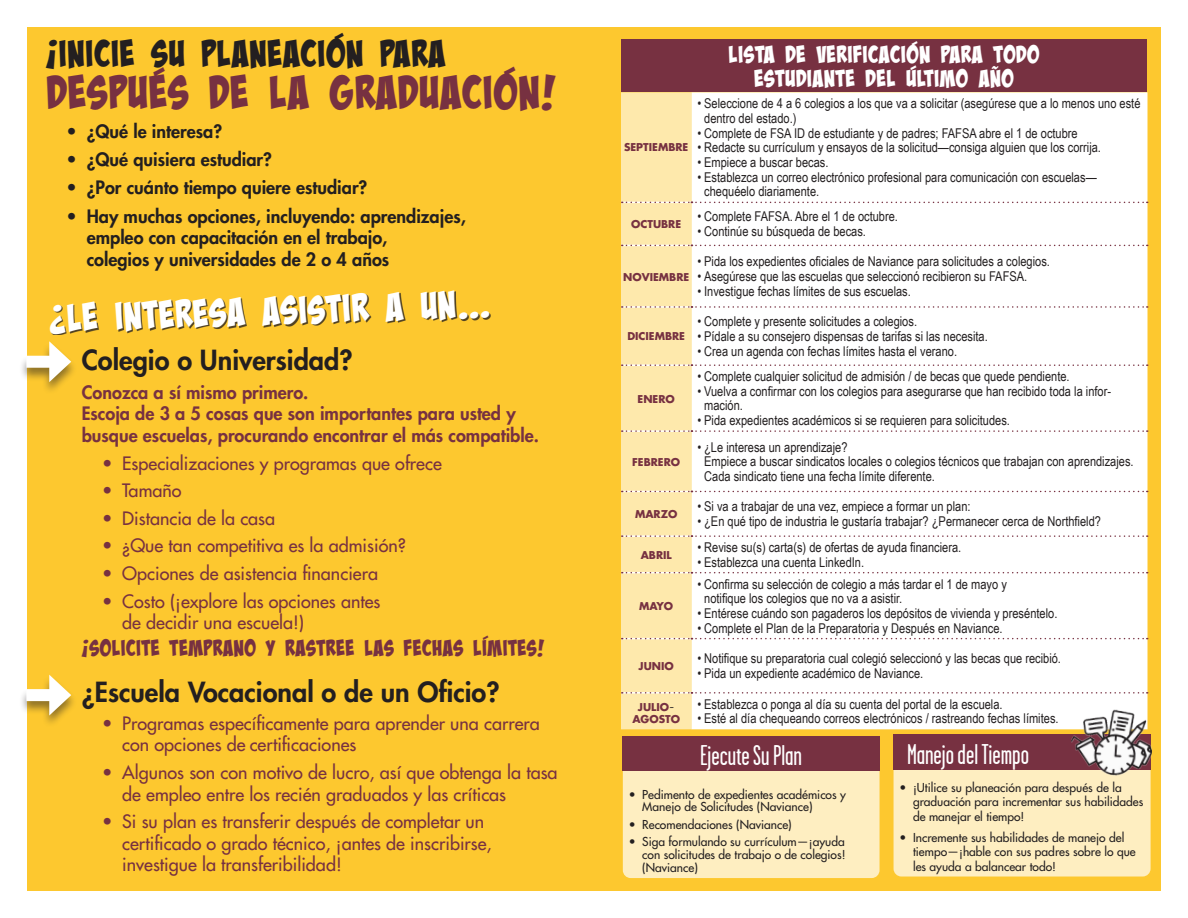
<style>
.page{position:relative;width:1188px;height:918px;background:#fff}
.page>*{position:absolute;margin:0;border:0;box-sizing:border-box;transform-origin:0 0}
.t1{font:46.5px "Bada Boom Pro BB";color:#773141}
.t2{font:39px "Bada Boom Pro BB";color:#fff}
.t3{font:37.5px "Bada Boom Pro BB";color:#231f20}
.t4{font:28.5px "Garage Gothic";color:#fff}
.t5{font:800 27px "Futura Std";color:#231f20}
.t6{font:24px/24.3px "Bada Boom Pro BB";color:#fff;text-align:center}
.t7{font:22.5px "Bada Boom Pro BB";color:#773141}
.t8{font:500 18px/21.6px "Futura Std";color:#773141}
.t9{font:800 18px/21.6px "Futura Std";color:#231f20}
.t10{font:800 18px/21.6px "Futura Std";color:#773141}
.t11{font:13.5px/14.7px "Arial Narrow";color:#231f20}
.t12{font:500 12px/14.4px "Futura Std";color:#231f20}
.t13{font:700 10.5px "Futura Std";color:#773141}
.s1{font-family:"Minion Pro";font-weight:400;font-size:15px;color:#231f20}
</style>
<div class="page">
<div style="left:27px;top:27px;width:1134px;height:864px;background:#fdc82f"></div>
<div style="left:621px;top:92px;width:70px;height:637px;background:#fee9ac"></div>
<div style="left:691px;top:92px;width:457px;height:637px;background:#fff"></div>
<svg style="left:622px;top:202px;width:526px;height:1px"></svg>
<svg style="left:622px;top:245px;width:526px;height:1px"></svg>
<svg style="left:622px;top:306px;width:526px;height:2px"></svg>
<svg style="left:622px;top:364px;width:526px;height:2px"></svg>
<svg style="left:622px;top:430px;width:526px;height:2px"></svg>
<svg style="left:622px;top:491px;width:526px;height:1px"></svg>
<svg style="left:622px;top:535px;width:526px;height:2px"></svg>
<svg style="left:622px;top:572px;width:526px;height:1px"></svg>
<svg style="left:622px;top:638px;width:526px;height:1px"></svg>
<svg style="left:622px;top:692px;width:526px;height:2px"></svg>
<div style="left:621px;top:39px;width:526px;height:53px;background:#773141"></div>
<div style="left:51px;top:292px;width:440px;height:43px;background:#231f20;opacity:.79"></div>
<div style="left:19px;top:675px;width:59px;height:54px;background:#231f20;opacity:.5"></div>
<div style="left:26px;top:689px;width:32px;height:12px;background:#fff"></div>
<svg style="left:49px;top:675px;width:22px;height:41px"></svg>
<div style="left:623px;top:757px;width:257px;height:121px;background:#feeec1;border-radius:8px"></div>
<div style="left:622px;top:736px;width:258px;height:35px;background:#773141"></div>
<div style="left:894px;top:756px;width:257px;height:121px;background:#feeec1;border-radius:8px"></div>
<div style="left:894px;top:735px;width:257px;height:35px;background:#773141"></div>
<img style="left:1069px;top:706px;width:83px;height:75px">
<div style="left:19px;top:342px;width:59px;height:53px;background:#231f20;opacity:.5"></div>
<div style="left:26px;top:356px;width:32px;height:12px;background:#fff"></div>
<svg style="left:49px;top:341px;width:22px;height:41px"></svg>
<p class="t3" style="left:46px;top:32px;width:401px">¡INICIE SU PLANEACIÓN PARA</p>
<p class="t1" style="left:46px;top:65px;width:510px">DESPUÉS DE LA GRADUACIÓN!</p>
<p class="t9" style="left:66px;top:120px;width:157px">• ¿Qué le interesa?</p>
<p class="t9" style="left:66px;top:149px;width:207px">• ¿Qué quisiera estudiar?</p>
<p class="t9" style="left:66px;top:177px;width:302px">• ¿Por cuánto tiempo quiere estudiar?</p>
<p class="t9" style="left:87px;top:205px;width:381px;text-indent:-20px">• Hay muchas opciones, incluyendo: aprendizajes, empleo con capacitación en el trabajo,<br>colegios y universidades de 2 o 4 años</p>
<p class="t2" style="left:48px;top:296px;width:445px;rotate:-2deg">¿LE INTERESA ASISTIR a UN…</p>
<p class="t5" style="left:82px;top:343px;width:272px">Colegio o Universidad?</p>
<p class="t10" style="left:82px;top:381px;width:228px">Conozca a sí mismo primero.</p>
<p class="t10" style="left:82px;top:403px;width:459px">Escoja de 3 a 5 cosas que son importantes para usted y busque escuelas, procurando encontrar el más compatible.</p>
<p class="t8" style="left:102px;top:452px;width:341px">• Especializaciones y programas que ofrece</p>
<p class="t8" style="left:102px;top:480px;width:81px">• Tamaño</p>
<p class="t8" style="left:102px;top:507px;width:175px">• Distancia de la casa</p>
<p class="t8" style="left:102px;top:535px;width:305px">• ¿Que tan competitiva es la admisión?</p>
<p class="t8" style="left:102px;top:563px;width:278px">• Opciones de asistencia financiera</p>
<p class="t8" style="left:122px;top:590px;width:260px;text-indent:-20px">• Costo (¡explore las opciones antes de decidir una escuela!)</p>
<p class="t7" style="left:82px;top:635px;width:464px">¡SOLICITE TEMPRANO Y RASTREE LAS FECHAS LÍMITES!</p>
<p class="t5" style="left:82px;top:675px;width:419px">¿Escuela Vocacional o de un Oficio?</p>
<p class="t8" style="left:122px;top:712px;width:419px;text-indent:-20px">• Programas específicamente para aprender una carrera con opciones de certificaciones</p>
<p class="t8" style="left:122px;top:762px;width:437px;text-indent:-20px">• Algunos son con motivo de lucro, así que obtenga la tasa de empleo entre los recién graduados y las críticas</p>
<p class="t8" style="left:122px;top:811px;width:371px;text-indent:-20px">• Si su plan es transferir después de completar un certificado o grado técnico, ¡antes de inscribirse, investigue la transferibilidad!</p>
<p class="t13" style="left:624px;top:140px;width:66px">SEPTIEMBRE</p>
<p class="t13" style="left:631px;top:217px;width:52px">OCTUBRE</p>
<p class="t13" style="left:623px;top:270px;width:68px">NOVIEMBRE</p>
<p class="t13" style="left:627px;top:330px;width:59px">DICIEMBRE</p>
<p class="t13" style="left:638px;top:392px;width:39px">ENERO</p>
<p class="t13" style="left:632px;top:455px;width:49px">FEBRERO</p>
<p class="t6" style="left:728px;top:41px;width:313px">LISTA DE VERIFICACIÓN PARA TODO<br>ESTUDIANTE DEL ÚLTIMO AÑO</p>
<p class="t11" style="left:704px;top:96px;width:438px;text-indent:-7px">• Seleccione de 4 a 6 colegios a los que va a solicitar (asegúrese que a lo menos uno esté dentro del estado.)</p>
<p class="t11" style="left:697px;top:125px;width:382px">• Complete de FSA ID de estudiante y de padres; FAFSA abre el 1 de octubre</p>
<p class="t11" style="left:697px;top:140px;width:405px">• Redacte su currículum y ensayos de la solicitud—consiga alguien que los corrija.</p>
<p class="t11" style="left:697px;top:154px;width:133px">• Empiece a buscar becas.</p>
<p class="t11" style="left:704px;top:169px;width:394px;text-indent:-7px">• Establezca un correo electrónico profesional para comunicación con escuelas— chequéelo diariamente.</p>
<p class="t11" style="left:697px;top:209px;width:202px">• Complete FAFSA. Abre el 1 de octubre.</p>
<p class="t11" style="left:697px;top:224px;width:170px">• Continúe su búsqueda de becas.</p>
<p class="t11" style="left:697px;top:254px;width:354px">• Pida los expedientes oficiales de Naviance para solicitudes a colegios.</p>
<p class="t11" style="left:697px;top:268px;width:331px">• Asegúrese que las escuelas que seleccionó recibieron su FAFSA.</p>
<p class="t11" style="left:697px;top:283px;width:215px">• Investigue fechas límites de sus escuelas.</p>
<p class="t11" style="left:697px;top:314px;width:221px">• Complete y presente solicitudes a colegios.</p>
<p class="t11" style="left:697px;top:328px;width:292px">• Pídale a su consejero dispensas de tarifas si las necesita.</p>
<p class="t11" style="left:697px;top:343px;width:261px">• Crea un agenda con fechas límites hasta el verano.</p>
<p class="t11" style="left:697px;top:368px;width:374px">• Complete cualquier solicitud de admisión / de becas que quede pendiente.</p>
<p class="t11" style="left:704px;top:383px;width:409px;text-indent:-7px">• Vuelva a confirmar con los colegios para asegurarse que han recibido toda la infor&shy;mación.</p>
<p class="t11" style="left:697px;top:413px;width:314px">• Pida expedientes académicos si se requieren para solicitudes.</p>
<p class="t11" style="left:704px;top:439px;width:431px;text-indent:-7px">• ¿Le interesa un aprendizaje?<br>Empiece a buscar sindicatos locales o colegios técnicos que trabajan con aprendizajes.<br>Cada sindicato tiene una fecha límite diferente.</p>
<p class="t13" style="left:635px;top:507px;width:44px">MARZO</p>
<p class="t11" style="left:697px;top:499px;width:275px">• Si va a trabajar de una vez, empiece a formar un plan:</p>
<p class="t11" style="left:697px;top:513px;width:405px">• ¿En qué tipo de industria le gustaría trabajar? ¿Permanecer cerca de Northfield?</p>
<p class="t13" style="left:641px;top:548px;width:33px">ABRIL</p>
<p class="t11" style="left:697px;top:539px;width:265px">• Revise su(s) carta(s) de ofertas de ayuda financiera.</p>
<p class="t11" style="left:697px;top:554px;width:168px">• Establezca una cuenta LinkedIn.</p>
<p class="t13" style="left:639px;top:599px;width:36px">MAYO</p>
<p class="t11" style="left:704px;top:576px;width:304px;text-indent:-7px">• Confirma su selección de colegio a más tardar el 1 de mayo y notifique los colegios que no va a asistir.</p>
<p class="t11" style="left:697px;top:605px;width:361px">• Entérese cuándo son pagaderos los depósitos de vivienda y preséntelo.</p>
<p class="t11" style="left:697px;top:620px;width:307px">• Complete el Plan de la Preparatoria y Después en Naviance.</p>
<p class="t13" style="left:639px;top:659px;width:37px">JUNIO</p>
<p class="t11" style="left:697px;top:651px;width:365px">• Notifique su preparatoria cual colegió seleccionó y las becas que recibió.</p>
<p class="t11" style="left:697px;top:665px;width:227px">• Pida un expediente académico de Naviance.</p>
<p class="t13" style="left:638px;top:700px;width:38px">JULIO<span class="s1">-</span></p>
<p class="t13" style="left:632px;top:712px;width:49px">AGOSTO</p>
<p class="t11" style="left:697px;top:696px;width:307px">• Establezca o ponga al día su cuenta del portal de la escuela.</p>
<p class="t11" style="left:697px;top:711px;width:363px">• Esté al día chequeando correos electrónicos / rastreando fechas límites.</p>
<p class="t4" style="left:700px;top:741px;width:103px">Ejecute Su Plan</p>
<p class="t12" style="left:642px;top:788px;width:205px;line-height:12.9px;text-indent:-14px">• Pedimento de expedientes académicos y<br>Manejo de Solicitudes (Naviance)</p>
<p class="t12" style="left:629px;top:817px;width:164px">• Recomendaciones (Naviance)</p>
<p class="t12" style="left:642px;top:835px;width:205px;line-height:12.9px;text-align:justify;text-indent:-14px">• Siga formulando su currículum—¡ayuda con solicitudes de trabajo o de colegios! (Naviance)</p>
<p class="t4" style="left:907px;top:739px;width:123px">Manejo del Tiempo</p>
<p class="t12" style="left:913px;top:780px;width:232px;text-indent:-14px">• ¡Utilice su planeación para después de la graduación para incrementar sus habilidades de manejar el tiempo!</p>
<p class="t12" style="left:913px;top:830px;width:224px;text-indent:-14px">• Incremente sus habilidades de manejo del tiempo—¡hable con sus padres sobre lo que les ayuda a balancear todo!</p>
</div>
